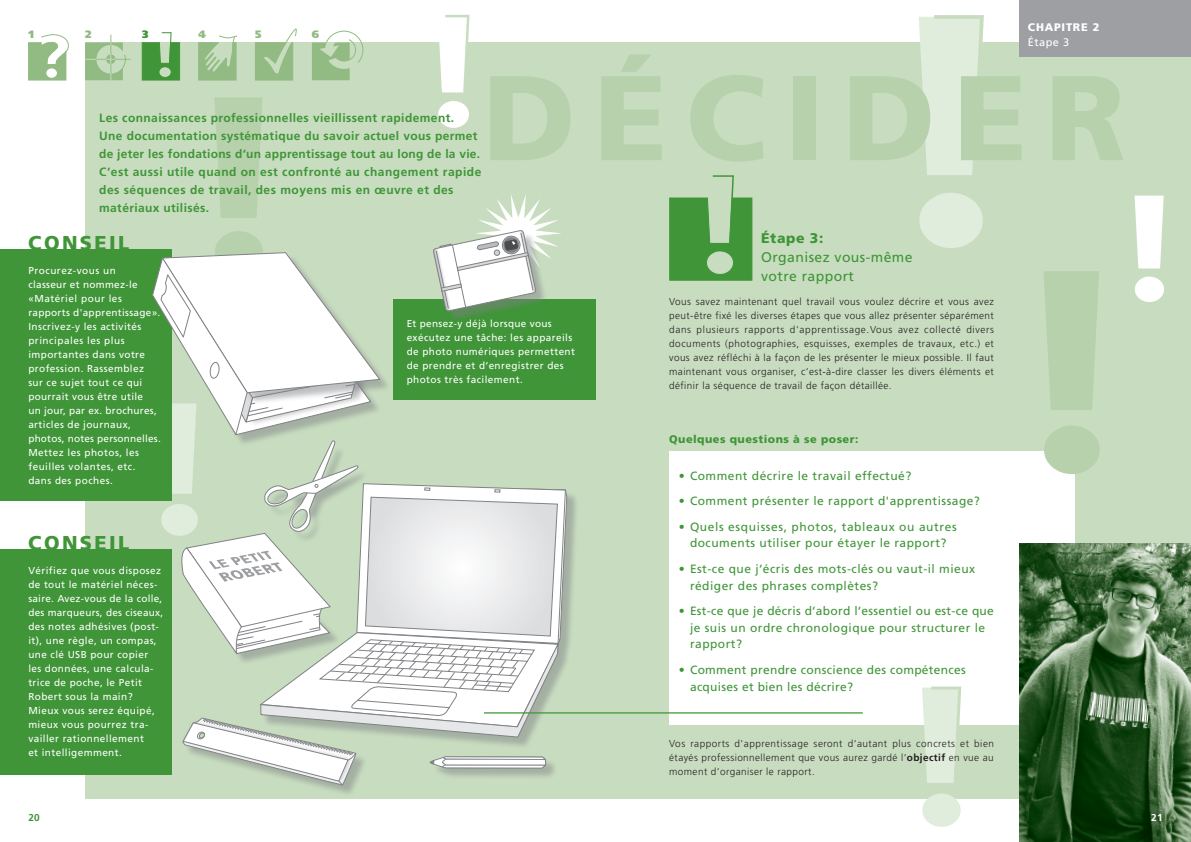
<style>
.page{position:relative;width:1191px;height:842px;background:#fff}
.page>*{position:absolute;margin:0;border:0;box-sizing:border-box;transform-origin:0 0}
.t1{font:900 120.3px "Frutiger";letter-spacing:.15em;color:#b6d1ab}
.t2{font:900 20px "Frutiger";letter-spacing:.12em;color:#3f9537}
.t3{font:14px/19px "Frutiger";letter-spacing:.03em;color:#3f9537}
.t4{font:900 14px "Frutiger";letter-spacing:.04em;color:#3f9537}
.t5{font:12px/16.8px "Frutiger";letter-spacing:.04em;color:#3f9537}
.t6{font:700 12px/18px "Frutiger";letter-spacing:.035em;color:#3f9537}
.t7{font:900 11px "Frutiger";letter-spacing:.04em;color:#3f9537}
.t8{font:900 11px "Frutiger";letter-spacing:.07em;color:#fff}
.t9{font:11px "Frutiger";letter-spacing:.04em;color:#fff}
.t10{font:900 10.7px "Frutiger";color:#91bb83}
.t11{font:900 10.7px "Frutiger";color:#3f9537}
.t12{font:10px/14px "Frutiger";letter-spacing:.04em;color:#fff}
.t13{font:300 10px/14px "Frutiger";letter-spacing:.04em;color:#231f20;text-align:justify}
.t14{font:700 10px "Frutiger";color:#3f9537}
.t15{font:700 10px "Frutiger";color:#fff}
.s1{font-weight:700}
</style>
<div class="page">
<div style="left:85px;top:43px;width:1106px;height:756px;background:#c8ddc0"></div>
<svg style="left:919px;top:193px;width:63px;height:55px"></svg>
<svg style="left:918px;top:15px;width:68px;height:160px"></svg>
<div style="left:1019px;top:0;width:172px;height:57px;background:#9d9fa2"></div>
<div style="left:669px;top:451px;width:405px;height:274px;background:#fff"></div>
<svg style="left:669px;top:175px;width:84px;height:106px"></svg>
<svg style="left:1134px;top:196px;width:29px;height:72px;background:#f8faf7"></svg>
<svg style="left:1135px;top:277px;width:29px;height:25px"></svg>
<svg style="left:922px;top:793px;width:38px;height:34px"></svg>
<svg style="left:922px;top:686px;width:40px;height:97px"></svg>
<svg style="left:1044px;top:271px;width:55px;height:139px;background:#b8d2ad"></svg>
<svg style="left:1044px;top:426px;width:55px;height:48px"></svg>
<svg style="left:85px;top:35px;width:46px;height:45px"></svg>
<svg style="left:28px;top:34px;width:41px;height:46px"></svg>
<div style="left:0;top:250px;width:171px;height:251px;background:#3f9537"></div>
<div style="left:392px;top:299px;width:203px;height:100px;background:#3f9537"></div>
<div style="left:0;top:549px;width:171px;height:226px;background:#3f9537"></div>
<div style="left:262px;top:485px;width:317px;height:264px;background:#808285;opacity:.5"></div>
<hr style="left:484px;top:712px;width:378px;height:1px;background:#3f9537">
<svg style="left:142px;top:14px;width:425px;height:780px"></svg>
<img style="left:1019px;top:543px;width:172px;height:299px">
<p class="t10" style="left:28px;top:28px;width:7px">1</p>
<p class="t10" style="left:85px;top:28px;width:8px">2</p>
<p class="t11" style="left:142px;top:28px;width:8px">3</p>
<p class="t10" style="left:198px;top:28px;width:9px">4</p>
<p class="t10" style="left:255px;top:28px;width:8px">5</p>
<p class="t10" style="left:312px;top:28px;width:9px">6</p>
<p class="t6" style="left:99px;top:109px;width:383px">Les connaissances professionnelles vieillissent rapidement.<br>Une documentation systématique du savoir actuel vous permet de jeter les fondations d‘un apprentissage tout au long de la vie.<br>C‘est aussi utile quand on est confronté au changement rapide des séquences de travail, des moyens mis en œuvre et des matériaux utilisés.</p>
<p class="t8" style="left:1028px;top:21px;width:73px">CHAPITRE 2</p>
<p class="t9" style="left:1028px;top:36px;width:43px">Étape 3</p>
<h1 class="t1" style="left:482px;top:45px;width:644px">DéCIDER</h1>
<h2 class="t2" style="left:28px;top:231px;width:103px">CONSEIL</h2>
<p class="t12" style="left:28px;top:263px;width:134px">Procurez-vous un<br>classeur et nommez-le «Matériel pour les rapports d'apprentissage».<br>Inscrivez-y les activités principales les plus importantes dans votre profession. Rassemblez sur ce sujet tout ce qui pourrait vous être utile<br>un jour, par ex. brochures, articles de journaux, photos, notes personnelles.<br>Mettez les photos, les feuilles volantes, etc. dans des poches.</p>
<h2 class="t2" style="left:28px;top:531px;width:103px">CONSEIL</h2>
<p class="t12" style="left:28px;top:564px;width:136px">Vérifiez que vous disposez de tout le matériel néces&shy;saire. Avez-vous de la colle, des marqueurs, des ciseaux, des notes adhésives (post&shy;it), une règle, un compas, une clé USB pour copier les données, une calcula&shy;trice de poche, le Petit<br>Robert sous la main?<br>Mieux vous serez équipé, mieux vous pourrez tra&shy;vailler rationnellement<br>et intelligemment.</p>
<p class="t12" style="left:407px;top:316px;width:170px">Et pensez-y déjà lorsque vous exécutez une tâche: les appareils de photo numériques permettent de prendre et d‘enregistrer des photos très facilement.</p>
<h3 class="t4" style="left:761px;top:229px;width:64px">Étape 3:</h3>
<h3 class="t3" style="left:761px;top:247px;width:153px">Organisez vous-même votre rapport</h3>
<p class="t13" style="left:669px;top:295px;width:326px">Vous savez maintenant quel travail vous voulez décrire et vous avez peut-être fixé les diverses étapes que vous allez présenter séparément dans plusieurs rapports d'apprentissage.Vous avez collecté divers documents (photographies, esquisses, exemples de travaux, etc.) et vous avez réfléchi à la façon de les présenter le mieux possible. Il faut maintenant vous organiser, c‘est-à-dire classer les divers éléments et définir la séquence de travail de façon détaillée.</p>
<p class="t7" style="left:669px;top:433px;width:191px">Quelques questions à se poser:</p>
<p class="t5" style="left:678px;top:467px;width:234px">• Comment décrire le travail effectué?</p>
<p class="t5" style="left:678px;top:493px;width:303px">• Comment présenter le rapport d'apprentissage?</p>
<p class="t5" style="left:678px;top:518px;width:279px;text-align:center">• Quels esquisses, photos, tableaux ou autres documents utiliser pour étayer le rapport?</p>
<p class="t5" style="left:690px;top:560px;width:287px;text-indent:-11px">• Est-ce que j‘écris des mots-clés ou vaut-il mieux rédiger des phrases complètes?</p>
<p class="t5" style="left:690px;top:602px;width:305px;text-indent:-11px">• Est-ce que je décris d‘abord l‘essentiel ou est-ce que je suis un ordre chronologique pour structurer le rapport?</p>
<p class="t5" style="left:690px;top:661px;width:277px;text-indent:-11px">• Comment prendre conscience des compétences acquises et bien les décrire?</p>
<p class="t13" style="left:669px;top:736px;width:326px">Vos rapports d'apprentissage seront d‘autant plus concrets et bien étayés professionnellement que vous aurez gardé l‘<span class="s1">objectif</span> en vue au moment d‘organiser le rapport.</p>
<p class="t14" style="left:28px;top:812px;width:13px">20</p>
<p class="t15" style="left:1151px;top:812px;width:13px">21</p>
</div>
